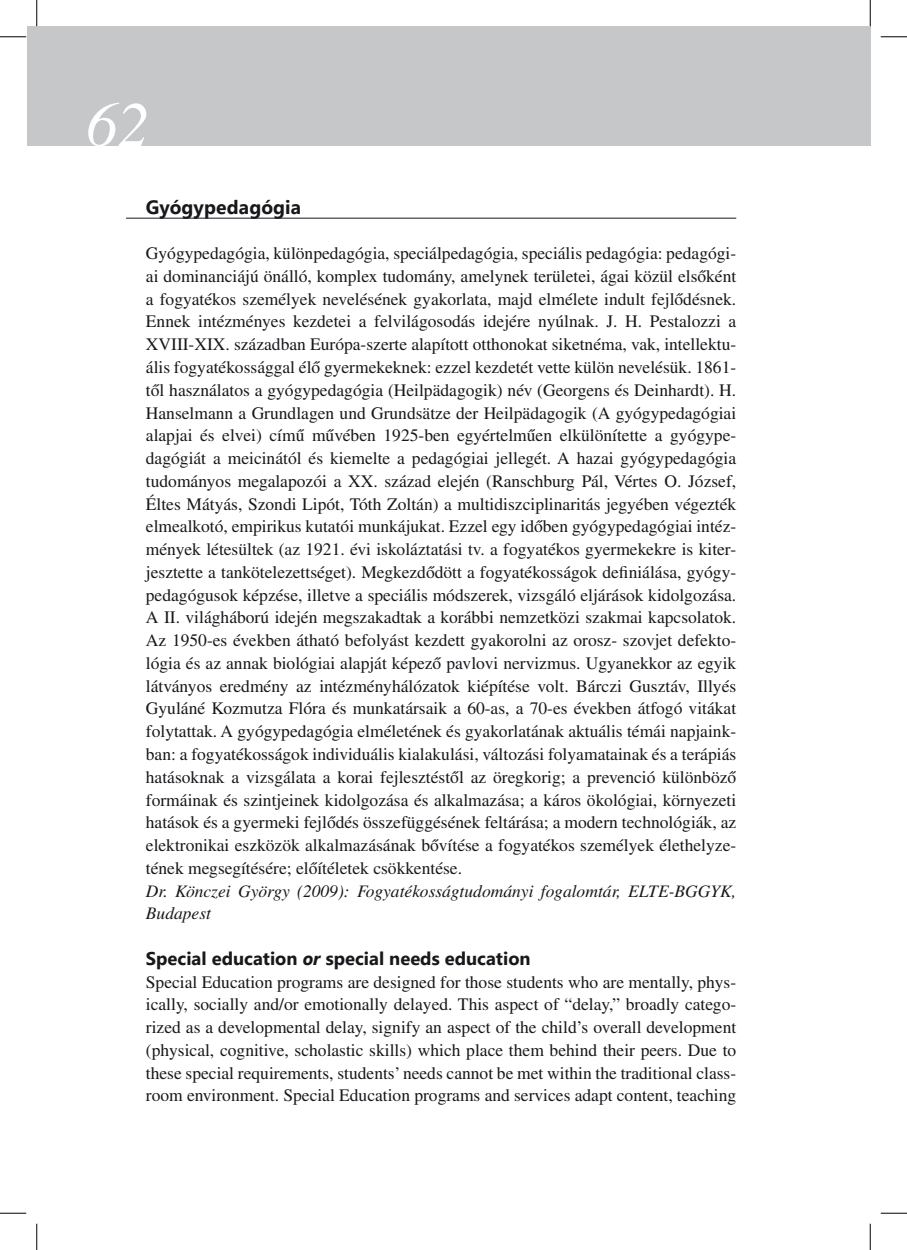
<style>
.page{position:relative;width:907px;height:1250px;background:#fff}
.page>*{position:absolute;margin:0;border:0;box-sizing:border-box;transform-origin:0 0}
.t1{font:italic 63px "Times CE";color:#fff}
.t2{font:700 19.25px "Segoe UI";letter-spacing:.005em;color:#1a171c}
.t3{font:700 18.38px "Segoe UI";color:#1a171c}
.t4{font:17.5px/22.8px "Times CE";color:#1a171c;text-align:justify}
.t5{font:italic 17.5px/22.8px "Times CE";color:#1a171c}
.s1{font-style:italic}
</style>
<div class="page">
<div style="left:27px;top:27px;width:843px;height:119px;background:#c6c7c9"></div>
<hr style="left:126px;top:218px;width:610px;height:1px;background:#1a171c">
<svg style="left:0;top:36px;width:26px;height:1px"></svg>
<svg style="left:881px;top:36px;width:26px;height:1px"></svg>
<svg style="left:0;top:1212px;width:26px;height:1px"></svg>
<svg style="left:881px;top:1212px;width:26px;height:1px"></svg>
<svg style="left:36px;top:0;width:1px;height:26px"></svg>
<svg style="left:36px;top:1223px;width:1px;height:26px"></svg>
<svg style="left:870px;top:0;width:1px;height:26px"></svg>
<svg style="left:870px;top:1223px;width:1px;height:26px"></svg>
<h1 class="t1" style="left:86px;top:86px;width:64px">62</h1>
<p class="t2" style="left:146px;top:193px;width:157px">Gyógypedagógia</p>
<p class="t4" style="left:146px;top:242px;width:592px">Gyógypedagógia, különpedagógia, speciálpedagógia, speciális pedagógia: pedagógi&shy;ai dominanciájú önálló, komplex tudomány, amelynek területei, ágai közül elsőként a fogyatékos személyek nevelésének gyakorlata, majd elmélete indult fejlődésnek.<br>Ennek intézményes kezdetei a felvilágosodás idejére nyúlnak. J. H. Pestalozzi a XVIII-XIX. században Európa-szerte alapított otthonokat siketnéma, vak, intellektu&shy;ális fogyatékossággal élő gyermekeknek: ezzel kezdetét vette külön nevelésük. 1861- től használatos a gyógypedagógia (Heilpädagogik) név (Georgens és Deinhardt). H.<br>Hanselmann a Grundlagen und Grundsätze der Heilpädagogik (A gyógypedagógiai alapjai és elvei) című művében 1925-ben egyértelműen elkülönítette a gyógype&shy;dagógiát a meicinától és kiemelte a pedagógiai jellegét. A hazai gyógypedagógia tudományos megalapozói a XX. század elején (Ranschburg Pál, Vértes O. József, Éltes Mátyás, Szondi Lipót, Tóth Zoltán) a multidiszciplinaritás jegyében végezték elmealkotó, empirikus kutatói munkájukat. Ezzel egy időben gyógypedagógiai intéz&shy;mények létesültek (az 1921. évi iskoláztatási tv. a fogyatékos gyermekekre is kiter&shy;jesztette a tankötelezettséget). Megkezdődött a fogyatékosságok definiálása, gyógy&shy;pedagógusok képzése, illetve a speciális módszerek, vizsgáló eljárások kidolgozása.<br>A II. világháború idején megszakadtak a korábbi nemzetközi szakmai kapcsolatok.<br>Az 1950-es években átható befolyást kezdett gyakorolni az orosz- szovjet defekto&shy;lógia és az annak biológiai alapját képező pavlovi nervizmus. Ugyanekkor az egyik látványos eredmény az intézményhálózatok kiépítése volt. Bárczi Gusztáv, Illyés Gyuláné Kozmutza Flóra és munkatársaik a 60-as, a 70-es években átfogó vitákat folytattak. A gyógypedagógia elméletének és gyakorlatának aktuális témái napjaink&shy;ban: a fogyatékosságok individuális kialakulási, változási folyamatainak és a terápiás hatásoknak a vizsgálata a korai fejlesztéstől az öregkorig; a prevenció különböző formáinak és szintjeinek kidolgozása és alkalmazása; a káros ökológiai, környezeti hatások és a gyermeki fejlődés összefüggésének feltárása; a modern technológiák, az elektronikai eszközök alkalmazásának bővítése a fogyatékos személyek élethelyze&shy;tének megsegítésére; előítéletek csökkentése.</p>
<p class="t5" style="left:146px;top:878px;width:592px">Dr. Könczei György (2009): Fogyatékosságtudományi fogalomtár, ELTE-BGGYK,<br>Budapest</p>
<p class="t3" style="left:146px;top:945px;width:386px">Special education <span class="s1">or</span> special needs education</p>
<p class="t4" style="left:146px;top:969px;width:592px">Special Education programs are designed for those students who are mentally, phys&shy;ically, socially and/or emotionally delayed. This aspect of “delay,” broadly catego&shy;rized as a developmental delay, signify an aspect of the child’s overall development (physical, cognitive, scholastic skills) which place them behind their peers. Due to these special requirements, students’ needs cannot be met within the traditional class&shy;room environment. Special Education programs and services adapt content, teaching</p>
</div>
